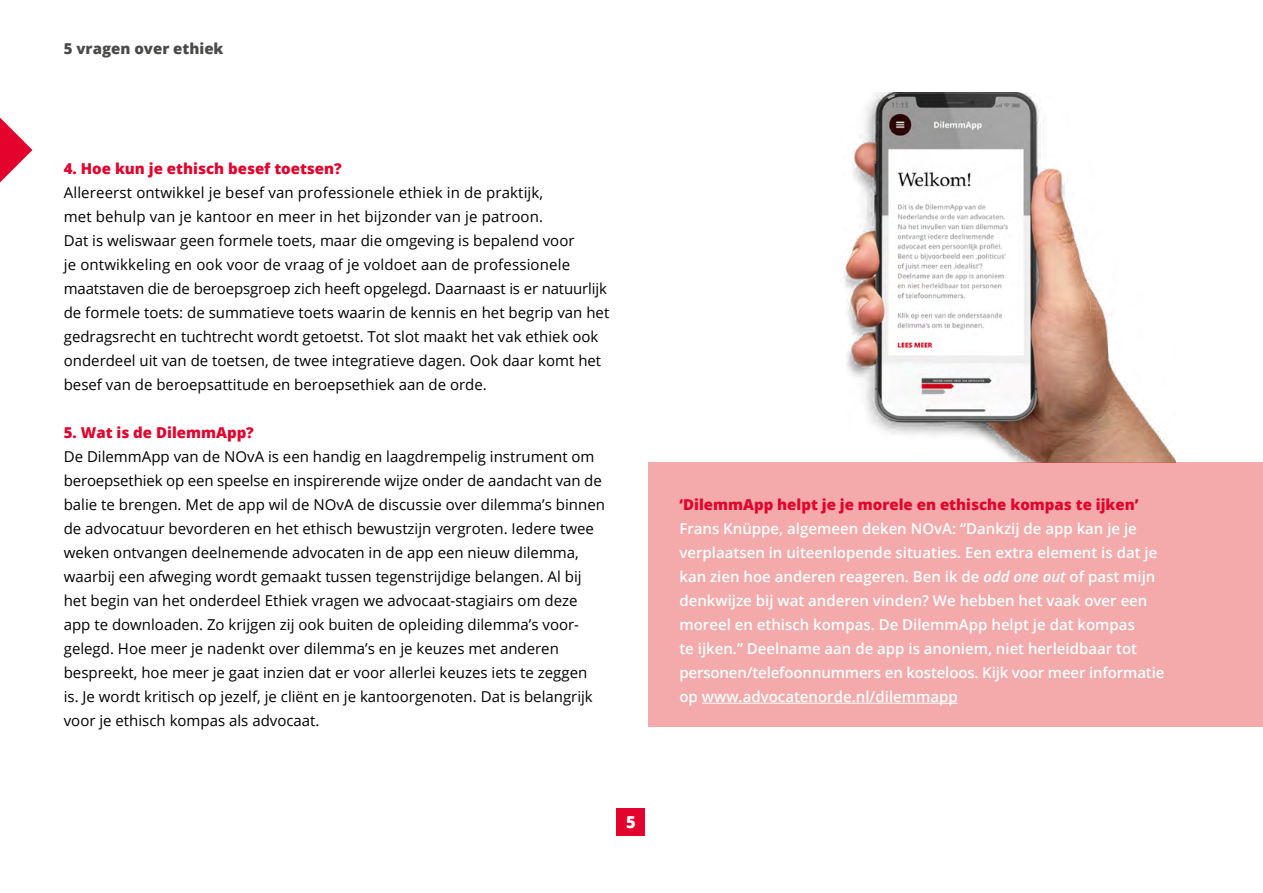
<style>
.page{position:relative;width:1263px;height:893px;background:#fff}
.page>*{position:absolute;margin:0;border:0;box-sizing:border-box;transform-origin:0 0}
.t1{font:800 16.5px "Open Sans";color:#fff}
._04_NOvA-Platte_teks{font:15px/24px "Open Sans";color:#000}
._04_NOvA-Platte_teks-2{font:600 15px/24px "Open Sans";color:#fff}
._06_NOvA-Tussenkop{font:800 15px "Open Sans";color:#e4032c}
._06_NOvA-Tussenkop-2{font:800 15px "Open Sans";color:#4a4a49}
.s1{font-style:italic}
</style>
<div class="page">
<img style="left:843px;top:92px;width:332px;height:370px">
<div style="left:648px;top:462px;width:615px;height:264px;background:#f4aaab"></div>
<hr style="left:702px;top:703px;width:256px;height:1px;background:#fff">
<svg style="left:0;top:118px;width:32px;height:64px"></svg>
<div style="left:616px;top:808px;width:29px;height:27px;background:#e4032c"></div>
<p class="_06_NOvA-Tussenkop-2" style="left:64px;top:37px;width:161px">5 vragen over ethiek</p>
<p class="_06_NOvA-Tussenkop" style="left:64px;top:157px;width:280px">4. Hoe kun je ethisch besef toetsen?</p>
<p class="_04_NOvA-Platte_teks" style="left:64px;top:180px;width:547px">Allereerst ontwikkel je besef van professionele ethiek in de praktijk,<br>met behulp van je kantoor en meer in het bijzonder van je patroon.<br>Dat is weliswaar geen formele toets, maar die omgeving is bepalend voor<br>je ontwikkeling en ook voor de vraag of je voldoet aan de professionele maatstaven die de beroepsgroep zich heeft opgelegd. Daarnaast is er natuurlijk de formele toets: de summatieve toets waarin de kennis en het begrip van het gedragsrecht en tuchtrecht wordt getoetst. Tot slot maakt het vak ethiek ook onderdeel uit van de toetsen, de twee integratieve dagen. Ook daar komt het besef van de beroepsattitude en beroepsethiek aan de orde.</p>
<p class="_06_NOvA-Tussenkop" style="left:64px;top:421px;width:192px">5. Wat is de DilemmApp?</p>
<p class="_04_NOvA-Platte_teks" style="left:64px;top:444px;width:543px">De DilemmApp van de NOvA is een handig en laagdrempelig instrument om beroepsethiek op een speelse en inspirerende wijze onder de aandacht van de balie te brengen. Met de app wil de NOvA de discussie over dilemma’s binnen de advocatuur bevorderen en het ethisch bewustzijn vergroten. Iedere twee weken ontvangen deelnemende advocaten in de app een nieuw dilemma, waarbij een afweging wordt gemaakt tussen tegenstrijdige belangen. Al bij het begin van het onderdeel Ethiek vragen we advocaat-stagiairs om deze app te downloaden. Zo krijgen zij ook buiten de opleiding dilemma’s voor&shy;gelegd. Hoe meer je nadenkt over dilemma’s en je keuzes met anderen bespreekt, hoe meer je gaat inzien dat er voor allerlei keuzes iets te zeggen is. Je wordt kritisch op jezelf, je cliënt en je kantoorgenoten. Dat is belangrijk voor je ethisch kompas als advocaat.</p>
<p class="t1" style="left:626px;top:809px;width:11px">5</p>
<p class="_06_NOvA-Tussenkop" style="left:679px;top:493px;width:461px">‘DilemmApp helpt je je morele en ethische kompas te ijken’</p>
<p class="_04_NOvA-Platte_teks-2" style="left:679px;top:516px;width:486px">Frans Knüppe, algemeen deken NOvA: “Dankzij de app kan je je verplaatsen in uiteenlopende situaties. Een extra element is dat je kan zien hoe anderen reageren. Ben ik de <span class="s1">odd one out</span> of past mijn denkwijze bij wat anderen vinden? We hebben het vaak over een moreel en ethisch kompas. De DilemmApp helpt je dat kompas<br>te ijken.” Deelname aan de app is anoniem, niet herleidbaar tot personen/telefoonnummers en kosteloos. Kijk voor meer informatie op www.advocatenorde.nl/dilemmapp</p>
</div>
